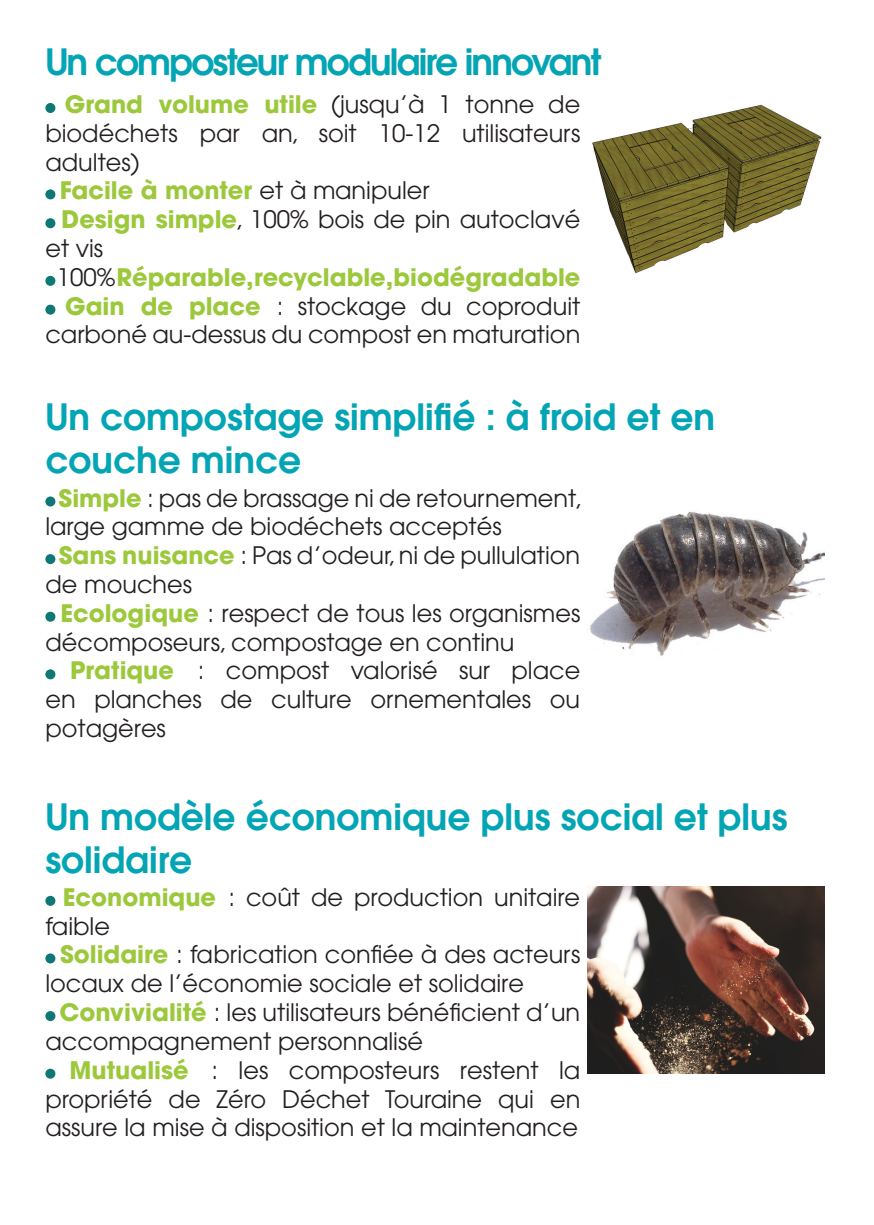
<style>
.page{position:relative;width:874px;height:1225px;background:#fff}
.page>*{position:absolute;margin:0;border:0;box-sizing:border-box;transform-origin:0 0}
.t1{font:600 36px/43.2px "Avant Garde";color:#03a5b4}
.t2{font:600 36px "Avant Garde";letter-spacing:-.05em;color:#03a5b4}
.t3{font:24px/28.8px "Avant Garde";color:#231f20}
.t4{font:700 24px "Avant Garde";color:#9cc83b}
.s1{font-weight:700;color:#9cc83b}
.s2{font-weight:400;color:#231f20}
</style>
<div class="page">
<div style="left:46px;top:104px;width:8px;height:8px;background:#0d7876;border-radius:50%"></div>
<div style="left:45px;top:103px;width:10px;height:10px;border:2px solid #0d7876;border-radius:50%"></div>
<div style="left:46px;top:190px;width:8px;height:8px;background:#0d7876;border-radius:50%"></div>
<div style="left:45px;top:189px;width:10px;height:10px;border:2px solid #0d7876;border-radius:50%"></div>
<div style="left:46px;top:219px;width:8px;height:8px;background:#0d7876;border-radius:50%"></div>
<div style="left:45px;top:218px;width:10px;height:10px;border:2px solid #0d7876;border-radius:50%"></div>
<div style="left:46px;top:277px;width:8px;height:8px;background:#0d7876;border-radius:50%"></div>
<div style="left:45px;top:276px;width:10px;height:10px;border:2px solid #0d7876;border-radius:50%"></div>
<div style="left:46px;top:306px;width:8px;height:8px;background:#0d7876;border-radius:50%"></div>
<div style="left:45px;top:305px;width:10px;height:10px;border:2px solid #0d7876;border-radius:50%"></div>
<div style="left:46px;top:497px;width:8px;height:8px;background:#0d7876;border-radius:50%"></div>
<div style="left:45px;top:496px;width:10px;height:10px;border:2px solid #0d7876;border-radius:50%"></div>
<div style="left:46px;top:555px;width:8px;height:8px;background:#0d7876;border-radius:50%"></div>
<div style="left:45px;top:554px;width:10px;height:10px;border:2px solid #0d7876;border-radius:50%"></div>
<div style="left:46px;top:613px;width:8px;height:8px;background:#0d7876;border-radius:50%"></div>
<div style="left:45px;top:612px;width:10px;height:10px;border:2px solid #0d7876;border-radius:50%"></div>
<div style="left:46px;top:670px;width:8px;height:8px;background:#0d7876;border-radius:50%"></div>
<div style="left:45px;top:669px;width:10px;height:10px;border:2px solid #0d7876;border-radius:50%"></div>
<div style="left:46px;top:897px;width:8px;height:8px;background:#0d7876;border-radius:50%"></div>
<div style="left:45px;top:896px;width:10px;height:10px;border:2px solid #0d7876;border-radius:50%"></div>
<div style="left:46px;top:954px;width:8px;height:8px;background:#0d7876;border-radius:50%"></div>
<div style="left:45px;top:953px;width:10px;height:10px;border:2px solid #0d7876;border-radius:50%"></div>
<div style="left:46px;top:1012px;width:8px;height:8px;background:#0d7876;border-radius:50%"></div>
<div style="left:45px;top:1011px;width:10px;height:10px;border:2px solid #0d7876;border-radius:50%"></div>
<div style="left:46px;top:1069px;width:8px;height:8px;background:#0d7876;border-radius:50%"></div>
<div style="left:45px;top:1068px;width:10px;height:10px;border:2px solid #0d7876;border-radius:50%"></div>
<img style="left:587px;top:887px;width:237px;height:186px">
<img style="left:590px;top:511px;width:234px;height:145px">
<img style="left:592px;top:104px;width:230px;height:170px">
<p class="t2" style="left:45px;top:38px;width:557px">Un composteur modulaire innovant</p>
<p class="t3" style="left:45px;top:90px;width:536px;text-align:justify;text-indent:19px"><span class="s1">Grand volume utile</span> (jusqu’à 1 tonne de biodéchets par an, soit 10-12 utilisateurs adultes)</p>
<p class="t4" style="left:60px;top:175px;width:371px">Facile à monter <span class="s2">et à manipuler</span></p>
<p class="t3" style="left:45px;top:205px;width:536px;text-indent:16px"><span class="s1">Design simple</span>, 100% bois de pin autoclavé et vis</p>
<p class="t4" style="left:57px;top:261px;width:525px"><span class="s2">100%</span> Réparable, recyclable, biodégradable</p>
<p class="t3" style="left:45px;top:291px;width:536px;text-align:right"><span class="s1">Gain de place</span> : stockage du coproduit carboné au-dessus du compost en maturation</p>
<p class="t1" style="left:45px;top:395px;width:671px">Un compostage simplifié : à froid et en couche mince</p>
<p class="t3" style="left:45px;top:483px;width:538px;text-indent:13px"><span class="s1">Simple</span> : pas de brassage ni de retournement, large gamme de biodéchets acceptés</p>
<p class="t3" style="left:45px;top:541px;width:536px;text-indent:13px"><span class="s1">Sans nuisance</span> : Pas d’odeur, ni de pullulation de mouches</p>
<p class="t3" style="left:45px;top:598px;width:536px;text-indent:15px"><span class="s1">Ecologique</span> : respect de tous les organismes décomposeurs, compostage en continu</p>
<p class="t3" style="left:45px;top:656px;width:536px;text-align:justify;text-indent:25px"><span class="s1">Pratique</span> : compost valorisé sur place en planches de culture ornementales ou potagères</p>
<p class="t1" style="left:45px;top:794px;width:743px">Un modèle économique plus social et plus solidaire</p>
<p class="t3" style="left:45px;top:882px;width:536px;text-indent:17px"><span class="s1">Economique</span> : coût de production unitaire faible</p>
<p class="t3" style="left:45px;top:940px;width:536px;text-indent:15px"><span class="s1">Solidaire</span> : fabrication confiée à des acteurs locaux de l’économie sociale et solidaire</p>
<p class="t3" style="left:45px;top:998px;width:536px;text-indent:14px"><span class="s1">Convivialité</span> : les utilisateurs bénéficient d’un accompagnement personnalisé</p>
<p class="t3" style="left:45px;top:1055px;width:536px;text-align:justify;text-indent:24px"><span class="s1">Mutualisé</span> : les composteurs restent la propriété de Zéro Déchet Touraine qui en assure la mise à disposition et la maintenance</p>
</div>
